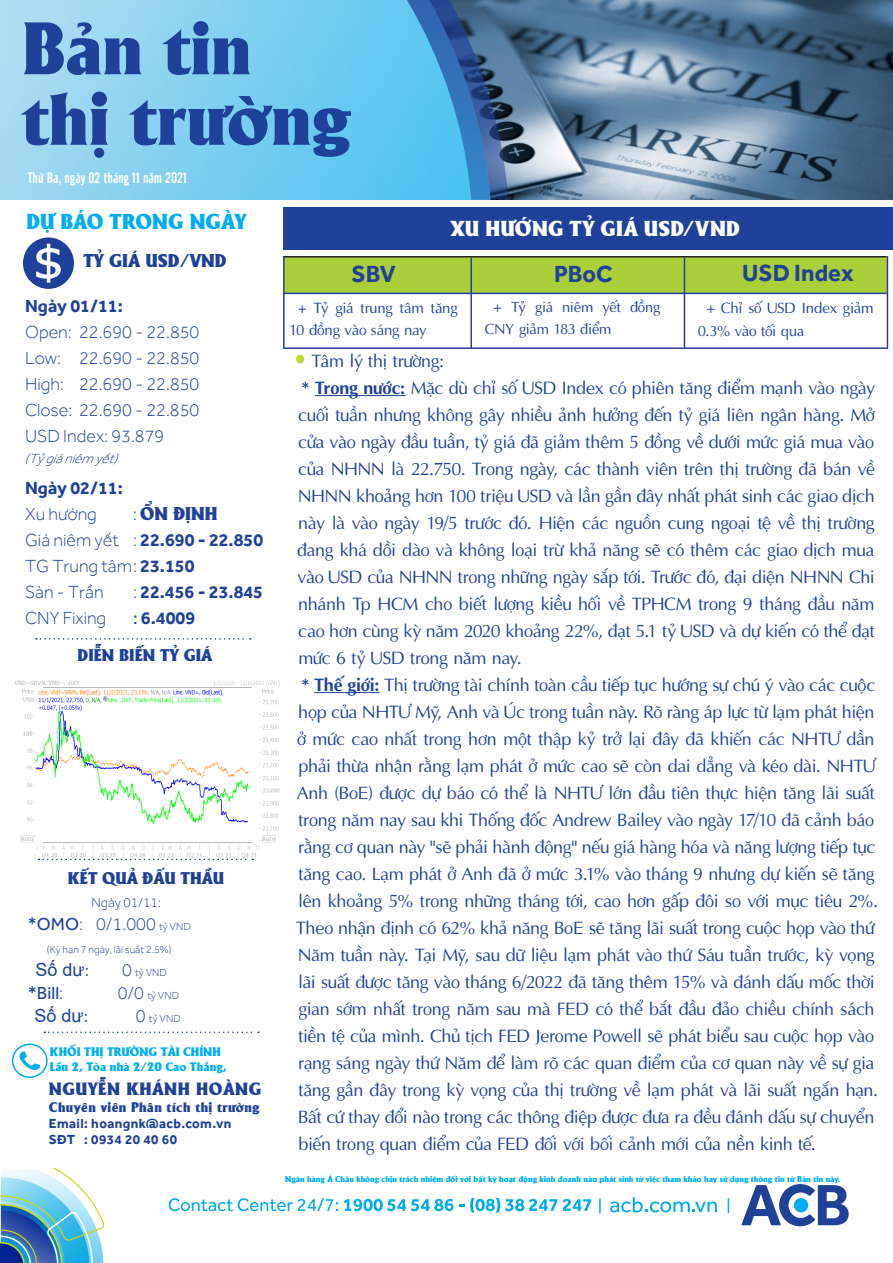
<style>
.page{position:relative;width:893px;height:1263px;background:#fff}
.page>*{position:absolute;margin:0;border:0;box-sizing:border-box;transform-origin:0 0}
.t1{font:72px/70.5px "UTM Alberta Heavy";letter-spacing:.005em;color:#20419a}
.t2{font:700 24px "Effra";color:#20419a}
.t3{font:21px "UTM Alberta Heavy";letter-spacing:.01em;color:#fff}
.t4{font:21px "UTM Alberta Heavy";color:#00aeef}
.t5{font:18px "UTM Aptima";letter-spacing:-.025em;color:#20419a}
.t6{font:300 18px/26px "Effra";color:#20419a;text-align:justify}
.t7{font:700 18px "Effra";color:#20419a}
.t8{font:18px "UTM Alberta Heavy";color:#20419a}
.t9{font:18px "Arial";color:#20419a}
.t10{font:18px "Effra";color:#20419a}
.t11{font:17.25px "UTM Alberta Heavy";letter-spacing:.03em;color:#20419a}
.t12{font:16.5px "UTM Alberta Heavy";color:#20419a}
.t13{font:15px/22.5px "UTM Aptima";letter-spacing:-.02em;color:#20419a}
.t14{font:15px "UTM Cafeta";color:#fff}
.t15{font:14.7px/22.5px "UTM Aptima";letter-spacing:-.03em;color:#20419a}
.t16{font:700 13.5px/16.2px "Effra";letter-spacing:.03em;color:#20419a}
.t17{font:13.5px "UTM Alberta Heavy";letter-spacing:.03em;color:#20419a}
.t18{font:italic 300 13.5px "Effra";color:#20419a}
.t19{font:300 13.5px "Effra";color:#20419a}
.t20{font:12px/14.4px "UTM Alberta Heavy";color:#00aeef}
.t21{font:300 10.5px "Effra";color:#20419a}
.t22{font:8.25px "UTM Alberta Heavy";color:#00aeef}
.s1{font-family:"Effra";font-weight:300}
.s2{font-weight:700}
.s3{font-weight:300}
.s4{font-weight:400}
.s5{font-size:10.5px}
.s6{font-family:"Times New Roman"}
.s7{font-size:18px}
.s8{font-size:14.7px}
</style>
<div class="page">
<svg style="left:19px;top:1051px;width:21px;height:19px"></svg>
<div style="left:12px;top:1043px;width:36px;height:35px;border:2px solid #00aeef;border-radius:50%"></div>
<img style="left:522px;top:0;width:371px;height:200px">
<hr style="left:315px;top:395px;width:90px;height:1px;background:#20419a">
<hr style="left:314px;top:692px;width:66px;height:1px;background:#20419a">
<div style="left:283px;top:207px;width:610px;height:43px;background:#20419a"></div>
<svg style="left:508px;top:0;width:14px;height:200px;background:#506b85"></svg>
<svg style="left:0;top:0;width:407px;height:200px;background:#83d0f0"></svg>
<svg style="left:407px;top:0;width:101px;height:200px;background:#448bbc"></svg>
<svg style="left:23px;top:237px;width:51px;height:52px"></svg>
<svg style="left:44px;top:1031px;width:215px;height:2px"></svg>
<svg style="left:1px;top:1169px;width:104px;height:94px"></svg>
<svg style="left:741px;top:1184px;width:108px;height:42px"></svg>
<svg style="left:599px;top:1198px;width:2px;height:15px"></svg>
<svg style="left:728px;top:1198px;width:1px;height:15px"></svg>
<svg style="left:169px;top:1198px;width:169px;height:13px"></svg>
<svg style="left:344px;top:1199px;width:109px;height:12px"></svg>
<svg style="left:459px;top:1204px;width:5px;height:3px"></svg>
<svg style="left:470px;top:1198px;width:87px;height:14px"></svg>
<svg style="left:563px;top:1199px;width:28px;height:12px"></svg>
<svg style="left:610px;top:1197px;width:107px;height:15px"></svg>
<div style="left:296px;top:355px;width:8px;height:8px;background:#bed630;border-radius:50%"></div>
<div style="left:284px;top:257px;width:603px;height:36px;background:#abcf38"></div>
<hr style="left:283px;top:256px;width:604px;height:1px;background:#231f20">
<hr style="left:284px;top:293px;width:603px;height:1px;background:#20419a">
<hr style="left:284px;top:347px;width:603px;height:2px;background:#20419a">
<hr style="left:283px;top:256px;width:2px;height:93px;background:#20419a">
<hr style="left:684px;top:257px;width:1px;height:91px;background:#20419a">
<hr style="left:470px;top:257px;width:2px;height:91px;background:#20419a">
<hr style="left:887px;top:256px;width:1px;height:93px;background:#20419a">
<img style="left:14px;top:680px;width:265px;height:179px">
<svg style="left:39px;top:859px;width:214px;height:1px"></svg>
<svg style="left:36px;top:638px;width:215px;height:2px"></svg>
<h1 class="t1" style="left:22px;top:7px;width:329px">Bản tin thị trường</h1>
<p class="t14" style="left:28px;top:167px;width:161px">Thứ Ba, ngày 02 tháng 11 năm 2021</p>
<p class="t4" style="left:26px;top:205px;width:222px">DỰ BÁO TRONG NGÀY</p>
<p class="t8" style="left:84px;top:247px;width:145px">TỶ GIÁ USD/VND</p>
<p class="t7" style="left:25px;top:295px;width:99px">Ngày 01/11:</p>
<p class="t6" style="left:25px;top:319px;width:176px">Open: 22.690 - 22.850<br>Low: 22.690 - 22.850<br>High: 22.690 - 22.850<br>Close: 22.690 - 22.850<br>USD Index: 93.879</p>
<p class="t7" style="left:25px;top:477px;width:99px">Ngày 02/11:</p>
<p class="t6" style="left:25px;top:501px;width:73px">Xu hướng</p>
<p class="t8" style="left:133px;top:500px;width:86px"><span class="s1">:</span> ỔN ĐỊNH</p>
<p class="t6" style="left:25px;top:527px;width:240px;text-align:left">Giá niêm yết : <span class="s2">22.690 - 22.850<br></span>TG Trung tâm: <span class="s2">23.150<br></span>Sàn - Trần</p>
<p class="t18" style="left:25px;top:451px;width:100px">(Tỷgiániêm yết)</p>
<p class="t7" style="left:133px;top:581px;width:132px"><span class="s3">:</span> 22.456 - 23.845</p>
<p class="t6" style="left:25px;top:605px;width:83px">CNY Fixing</p>
<p class="t7" style="left:133px;top:607px;width:64px"><span class="s4">:</span> 6.4009</p>
<p class="t12" style="left:78px;top:642px;width:136px">DIỄN BIẾN TỶ GIÁ</p>
<p class="t12" style="left:68px;top:866px;width:158px">KẾT QUẢ ĐẤU THẦU</p>
<p class="t19" style="left:91px;top:895px;width:71px">Ngày 01/11:</p>
<p class="t6" style="left:28px;top:911px;width:164px"><span class="s4">*OMO</span>: 0/1.000 <span class="s5">tỷ VND</span></p>
<p class="t21" style="left:47px;top:943px;width:126px">(Kỳ hạn 7 ngày, lãi suất 2.5%)</p>
<p class="t9" style="left:35px;top:958px;width:56px">Số dư<span class="s6">:</span></p>
<p class="t21" style="left:122px;top:966px;width:46px"><span class="s7">0</span> tỷ VND</p>
<p class="t10" style="left:28px;top:983px;width:37px">*Bill<span class="s3">:</span></p>
<p class="t21" style="left:118px;top:989px;width:63px"><span class="s7">0/0</span> tỷ VND</p>
<p class="t9" style="left:34px;top:1004px;width:56px">Số dư<span class="s6">:</span></p>
<p class="t21" style="left:136px;top:1012px;width:46px"><span class="s7">0</span> tỷ VND</p>
<p class="t20" style="left:50px;top:1044px;width:178px">KHỐI THỊ TRƯỜNG TÀI CHÍNH<br>Lầu 2, Tòa nhà 2/20 Cao Thắng,</p>
<p class="t11" style="left:49px;top:1076px;width:214px">NGUYỄN KHÁNH HOÀNG</p>
<p class="t17" style="left:49px;top:1097px;width:212px">Chuyên viên Phân tích thị trường</p>
<p class="t16" style="left:49px;top:1115px;width:184px">Email: hoangnk@acb.com.vn<br>SĐT : 0934 20 40 60</p>
<p class="t3" style="left:450px;top:213px;width:291px">XU HƯỚNG TỶ GIÁ USD/VND</p>
<h2 class="t2" style="left:742px;top:258px;width:113px">USD Index</h2>
<h2 class="t2" style="left:351px;top:259px;width:46px">SBV</h2>
<h2 class="t2" style="left:554px;top:259px;width:60px">PBoC</h2>
<p class="t13" style="left:289px;top:295px;width:170px;text-indent:9px">+ Tỷ giá trung tâm tăng<br>10 đồng vào sáng nay</p>
<p class="t15" style="left:485px;top:294px;width:177px;text-indent:8px">+ Tỷ giá niêm yết đồng<br>CNY giảm 183 điểm</p>
<p class="t13" style="left:698px;top:296px;width:177px;text-indent:9px"><span class="s8">+</span> Chỉ số USD Index giảm<br>0.3% vào tối qua</p>
<p class="t5" style="left:311px;top:347px;width:134px">Tâm lý thị trường:</p>
<p class="t5" style="left:302px;top:374px;width:575px"><span class="s2">* Trong nước:</span> Mặc dù chỉ số USD Index có phiên tăng điểm mạnh vào ngày</p>
<p class="t5" style="left:298px;top:401px;width:578px">cuối tuần nhưng không gây nhiều ảnh hưởng đến tỷ giá liên ngân hàng. Mở</p>
<p class="t5" style="left:298px;top:428px;width:577px">cửa vào ngày đầu tuần, tỷ giá đã giảm thêm 5 đồng về dưới mức giá mua vào</p>
<p class="t5" style="left:298px;top:455px;width:579px">của NHNN là 22.750. Trong ngày, các thành viên trên thị trường đã bán về</p>
<p class="t5" style="left:298px;top:482px;width:578px">NHNN khoảng hơn 100 triệu USD và lần gần đây nhất phát sinh các giao dịch</p>
<p class="t5" style="left:298px;top:509px;width:578px">này là vào ngày 19/5 trước đó. Hiện các nguồn cung ngoại tệ về thị trường</p>
<p class="t5" style="left:297px;top:536px;width:579px">đang khá dồi dào và không loại trừ khả năng sẽ có thêm các giao dịch mua</p>
<p class="t5" style="left:298px;top:563px;width:579px">vào USD của NHNN trong những ngày sắp tới. Trước đó, đại diện NHNN Chi</p>
<p class="t5" style="left:298px;top:590px;width:578px">nhánh Tp HCM cho biết lượng kiều hối về TPHCM trong 9 tháng đầu năm</p>
<p class="t5" style="left:298px;top:617px;width:578px">cao hơn cùng kỳ năm 2020 khoảng 22%, đạt 5.1 tỷ USD và dự kiến có thể đạt</p>
<p class="t5" style="left:298px;top:644px;width:225px">mức 6 tỷ USD trong năm nay.</p>
<p class="t5" style="left:302px;top:671px;width:575px"><span class="s2">* Thế giới:</span> Thị trường tài chính toàn cầu tiếp tục hướng sự chú ý vào các cuộc</p>
<p class="t5" style="left:298px;top:698px;width:578px">họp của NHTƯ Mỹ, Anh và Úc trong tuần này. Rõ ràng áp lực từ lạm phát hiện</p>
<p class="t5" style="left:297px;top:725px;width:579px">ở mức cao nhất trong hơn một thập kỷ trở lại đây đã khiến các NHTƯ dần</p>
<p class="t5" style="left:298px;top:752px;width:578px">phải thừa nhận rằng lạm phát ở mức cao sẽ còn dai dẳng và kéo dài. NHTƯ</p>
<p class="t5" style="left:297px;top:779px;width:579px">Anh (BoE) được dự báo có thể là NHTƯ lớn đầu tiên thực hiện tăng lãi suất</p>
<p class="t5" style="left:298px;top:806px;width:577px">trong năm nay sau khi Thống đốc Andrew Bailey vào ngày 17/10 đã cảnh báo</p>
<p class="t5" style="left:298px;top:833px;width:579px">rằng cơ quan này "sẽ phải hành động" nếu giá hàng hóa và năng lượng tiếp tục</p>
<p class="t5" style="left:298px;top:860px;width:578px">tăng cao. Lạm phát ở Anh đã ở mức 3.1% vào tháng 9 nhưng dự kiến sẽ tăng</p>
<p class="t5" style="left:298px;top:887px;width:582px">lên khoảng 5% trong những tháng tới, cao hơn gấp đôi so với mục tiêu 2%.</p>
<p class="t5" style="left:296px;top:914px;width:580px">Theo nhận định có 62% khả năng BoE sẽ tăng lãi suất trong cuộc họp vào thứ</p>
<p class="t5" style="left:298px;top:941px;width:579px">Năm tuần này. Tại Mỹ, sau dữ liệu lạm phát vào thứ Sáu tuần trước, kỳ vọng</p>
<p class="t5" style="left:298px;top:968px;width:578px">lãi suất được tăng vào tháng 6/2022 đã tăng thêm 15% và đánh dấu mốc thời</p>
<p class="t5" style="left:298px;top:995px;width:578px">gian sớm nhất trong năm sau mà FED có thể bắt đầu đảo chiều chính sách</p>
<p class="t5" style="left:298px;top:1022px;width:577px">tiền tệ của mình. Chủ tịch FED Jerome Powell sẽ phát biểu sau cuộc họp vào</p>
<p class="t5" style="left:298px;top:1049px;width:578px">rạng sáng ngày thứ Năm để làm rõ các quan điểm của cơ quan này về sự gia</p>
<p class="t5" style="left:298px;top:1076px;width:581px">tăng gần đây trong kỳ vọng của thị trường về lạm phát và lãi suất ngắn hạn.</p>
<p class="t5" style="left:298px;top:1103px;width:578px">Bất cứ thay đổi nào trong các thông điệp được đưa ra đều đánh dấu sự chuyển</p>
<p class="t5" style="left:298px;top:1130px;width:519px">biến trong quan điểm của FED đối với bối cảnh mới của nền kinh tế.</p>
<p class="t22" style="left:285px;top:1173px;width:556px">Ngân hàng Á Châu không chịu trách nhiệm đối với bất kỳ hoạt động kinh doanh nào phát sinh từ việc tham khảo hay sử dụng thông tin từ Bản tin này.</p>
</div>
